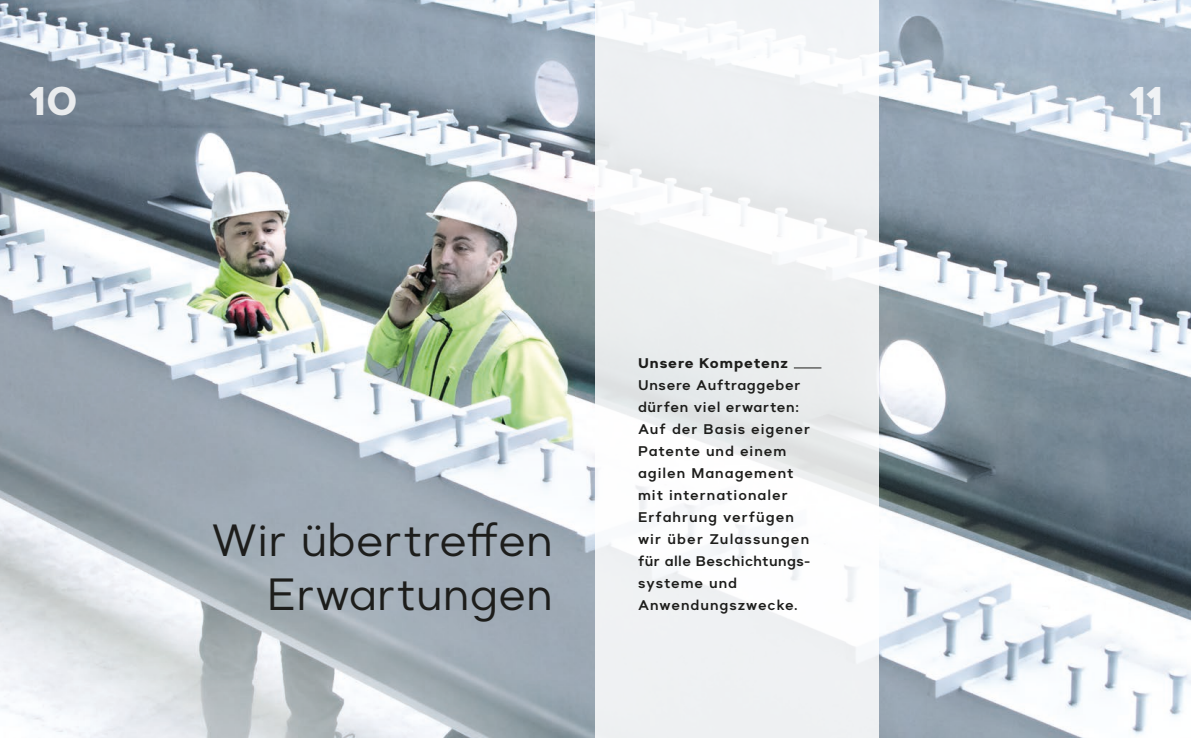
<style>
.page{position:relative;width:1191px;height:738px;background:#fff}
.page>*{position:absolute;margin:0;border:0;box-sizing:border-box;transform-origin:0 0}
.t1{font:45px/54px "Suprema";letter-spacing:.01em;color:#1d1d1b;text-align:right}
.t2{font:700 40px "Suprema";color:#fff}
.t3{font:600 14px/22px "Suprema";letter-spacing:.07em;color:#1d1d1b}
.t4{font:700 14px "Suprema";letter-spacing:.065em;color:#1d1d1b}
</style>
<div class="page">
<img style="left:0;top:0;width:1191px;height:737px">
<svg style="left:595px;top:0;width:284px;height:737px;fill:#eef1f2"></svg>
<svg style="left:794px;top:367px;width:27px;height:1px"></svg>
<h2 class="t2" style="left:28px;top:74px;width:51px">10</h2>
<h2 class="t2" style="left:1128px;top:74px;width:36px">11</h2>
<h1 class="t1" style="left:211px;top:513px;width:343px">Wir übertreffen<br>Erwartungen</h1>
<p class="t4" style="left:638px;top:353px;width:151px">Unsere Kompetenz</p>
<p class="t3" style="left:638px;top:374px;width:174px">Unsere Auftraggeber dürfen viel erwarten:<br>Auf der Basis eigener<br>Patente und einem agilen Management mit internationaler<br>Erfahrung verfügen wir über Zulassungen für alle Beschichtungs&shy;systeme und<br>Anwendungszwecke.</p>
</div>
